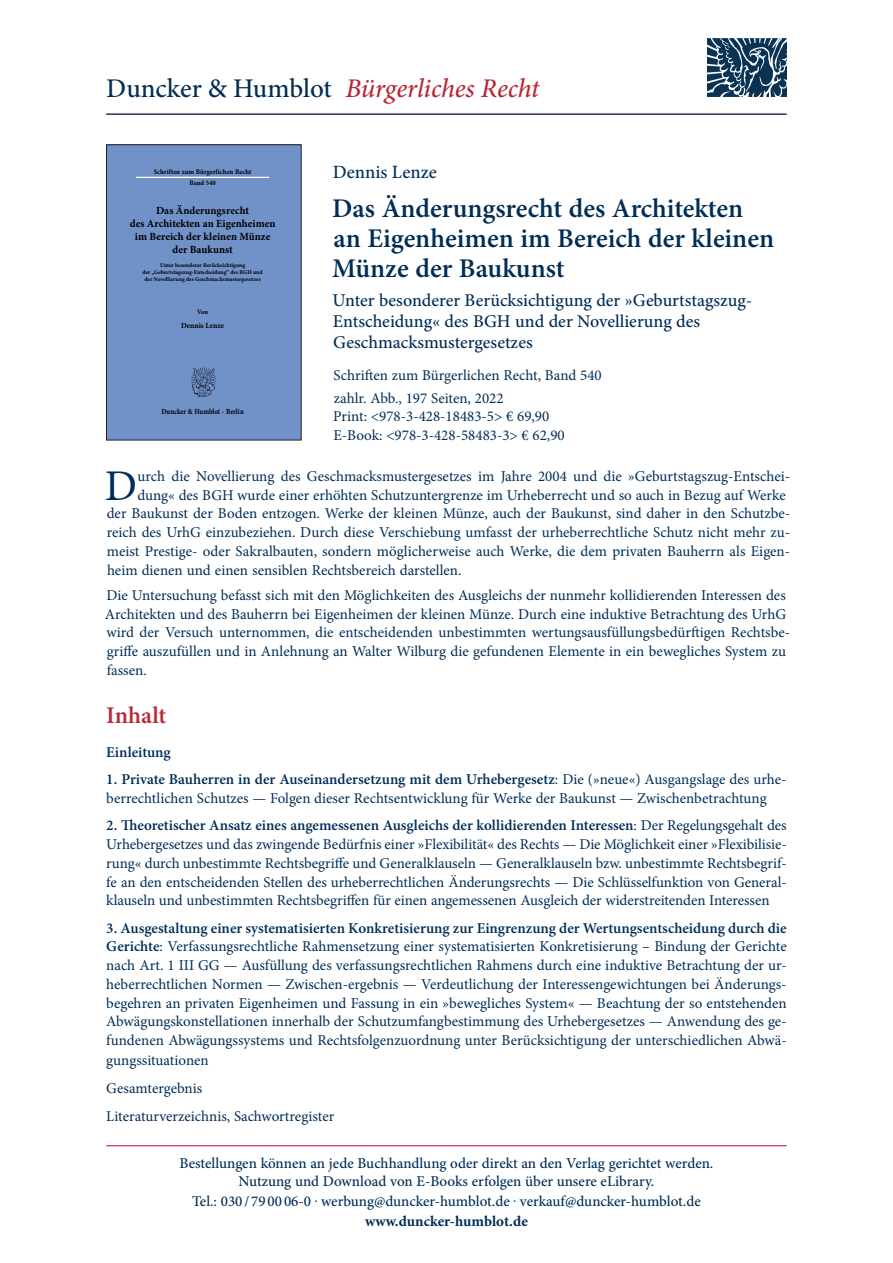
<style>
.page{position:relative;width:893px;height:1263px;background:#fff}
.page>*{position:absolute;margin:0;border:0;box-sizing:border-box;transform-origin:0 0}
.t1{font:43.8px "Minion Pro";color:#002d56}
.t2{font:600 27px/30px "Minion Pro";letter-spacing:-.005em;color:#002d56}
.t3{font:italic 500 27px "Minion Pro";letter-spacing:-.005em;color:#b72837}
.t4{font:600 24px "Minion Pro";color:#b72837}
.t5{font:500 18.75px "Minion Pro";color:#002d56}
.t6{font:500 18px/21px "Minion Pro";color:#002d56}
.t7{font:15px/18.8px "Minion Pro";color:#002d56}
.t8{font:500 15px/18px "Minion Pro";color:#002d56;text-align:center}
.t9{font:700 15px "Minion Pro";color:#002d56}
.t10{font:600 15px "Minion Pro";color:#002d56}
.t11{font:700 10.95px/12.9px "Minion Pro";letter-spacing:.005em;color:#000001;text-align:center}
.t12{font:700 7.8px "Minion Pro";color:#000001;scale:.86 1}
.t13{font:700 7.8px "Minion Pro";color:#000001}
.t14{font:700 7.05px "Minion Pro";letter-spacing:.005em;color:#000001;scale:.96 1}
.t15{font:700 6.9px "Minion Pro";letter-spacing:.005em;color:#000001}
.t16{font:700 6.6px "Minion Pro";color:#000001}
.t17{font:700 5.85px/7.2px "Minion Pro";color:#000001;text-align:center}
.s1{font-style:normal;color:#002d56}
.s2{font-weight:600}
</style>
<div class="page">
<hr style="left:106px;top:1145px;width:681px;height:1px;background:#b72837">
<div style="left:106px;top:145px;width:195px;height:295px;background:#7192c9"></div>
<hr style="left:136px;top:177px;width:133px;height:1px;background:#fff">
<img style="left:191px;top:367px;width:25px;height:30px">
<div style="left:106px;top:145px;width:195px;height:295px;border:1px solid #231f20"></div>
<img style="left:707px;top:38px;width:79px;height:59px">
<hr style="left:106px;top:114px;width:681px;height:1px;background:#002d56">
<h2 class="t3" style="left:106px;top:70px;width:435px"><span class="s1">Duncker &amp; Humblot</span> Bürgerliches Recht</h2>
<p class="t14" style="left:154px;top:167px;width:104px">Schriften zum Bürgerlichen Recht</p>
<p class="t15" style="left:189px;top:178px;width:28px">Band 540</p>
<p class="t11" style="left:130px;top:204px;width:147px">Das Änderungsrecht<br>des Architekten an Eigenheimen im Bereich der kleinen Münze der Baukunst</p>
<p class="t17" style="left:143px;top:261px;width:121px">Unter besonderer Berücksichtigung<br>der „Geburtstagszug-Entscheidung“ des BGH und der Novellierung des Geschmacksmustergesetzes</p>
<p class="t16" style="left:197px;top:307px;width:13px">Von</p>
<p class="t13" style="left:181px;top:320px;width:45px">Dennis Lenze</p>
<p class="t12" style="left:161px;top:406px;width:97px">Duncker &amp; Humblot · Berlin</p>
<p class="t5" style="left:333px;top:160px;width:105px">Dennis Lenze</p>
<h2 class="t2" style="left:332px;top:193px;width:443px">Das Änderungsrecht des Architekten an Eigenheimen im Bereich der kleinen<br>Münze der Baukunst</h2>
<p class="t6" style="left:333px;top:290px;width:421px">Unter besonderer Berücksichtigung der »Geburtstagszug-<br>Entscheidung« des BGH und der Novellierung des<br>Geschmacksmustergesetzes</p>
<p class="t7" style="left:334px;top:364px;width:270px;line-height:23px">Schriften zum Bürgerlichen Recht, Band 540 zahlr. Abb., 197 Seiten, 2022</p>
<p class="t7" style="left:333px;top:407px;width:233px">Print: &lt;978-3-428-18483-5&gt; € 69,90<br>E-Book: &lt;978-3-428-58483-3&gt; € 62,90</p>
<h1 class="t1" style="left:105px;top:456px;width:34px">D</h1>
<p class="t7" style="left:138px;top:467px;width:654px">urch die Novellierung des Geschmacksmustergesetzes im Jahre 2004 und die »Geburtstagszug-Entschei-</p>
<p class="t7" style="left:137px;top:486px;width:650px">dung« des BGH wurde einer erhöhten Schutzuntergrenze im Urheberrecht und so auch in Bezug auf Werke</p>
<p class="t7" style="left:107px;top:504px;width:685px">der Baukunst der Boden entzogen. Werke der kleinen Münze, auch der Baukunst, sind daher in den Schutzbe-</p>
<p class="t7" style="left:107px;top:523px;width:685px">reich des UrhG einzubeziehen. Durch diese Verschiebung umfasst der urheberrechtliche Schutz nicht mehr zu-</p>
<p class="t7" style="left:107px;top:542px;width:685px">meist Prestige- oder Sakralbauten, sondern möglicherweise auch Werke, die dem privaten Bauherrn als Eigen-</p>
<p class="t7" style="left:107px;top:561px;width:356px">heim dienen und einen sensiblen Rechtsbereich darstellen.</p>
<p class="t7" style="left:105px;top:586px;width:687px">Die Untersuchung befasst sich mit den Möglichkeiten des Ausgleichs der nunmehr kollidierenden Interessen des Architekten und des Bauherrn bei Eigenheimen der kleinen Münze. Durch eine induktive Betrachtung des UrhG wird der Versuch unternommen, die entscheidenden unbestimmten wertungsausfüllungsbedürftigen Rechtsbe&shy;griffe auszufüllen und in Anlehnung an Walter Wilburg die gefundenen Elemente in ein bewegliches System zu fassen.</p>
<h3 class="t4" style="left:106px;top:699px;width:62px">Inhalt</h3>
<p class="t10" style="left:106px;top:742px;width:66px">Einleitung</p>
<p class="t7" style="left:106px;top:770px;width:682px"><span class="s2">1. Private Bauherren in der Auseinandersetzung mit dem Urhebergesetz</span>: Die (»neue«) Ausgangslage des urhe&shy;berrechtlichen Schutzes — Folgen dieser Rechtsentwicklung für Werke der Baukunst — Zwischenbetrachtung</p>
<p class="t7" style="left:106px;top:816px;width:682px;text-align:justify"><span class="s2">2. Theoretischer Ansatz eines angemessenen Ausgleichs der kollidierenden Interessen</span>: Der Regelungsgehalt des Urhebergesetzes und das zwingende Bedürfnis einer »Flexibilität« des Rechts — Die Möglichkeit einer »Flexibilisie&shy;rung« durch unbestimmte Rechtsbegriffe und Generalklauseln — Generalklauseln bzw. unbestimmte Rechtsbegrif&shy;fe an den entscheidenden Stellen des urheberrechtlichen Änderungsrechts — Die Schlüsselfunktion von General&shy;klauseln und unbestimmten Rechtsbegriffen für einen angemessenen Ausgleich der widerstreitenden Interessen</p>
<p class="t7" style="left:106px;top:918px;width:682px;text-align:justify"><span class="s2">3. Ausgestaltung einer systematisierten Konkretisierung zur Eingrenzung der Wertungsentscheidung durch die Gerichte</span>: Verfassungsrechtliche Rahmensetzung einer systematisierten Konkretisierung – Bindung der Gerichte nach Art. 1 III GG — Ausfüllung des verfassungsrechtlichen Rahmens durch eine induktive Betrachtung der ur&shy;heberrechtlichen Normen — Zwischen-ergebnis — Verdeutlichung der Interessengewichtungen bei Änderungs&shy;begehren an privaten Eigenheimen und Fassung in ein »bewegliches System« — Beachtung der so entstehenden Abwägungskonstellationen innerhalb der Schutzumfangbestimmung des Urhebergesetzes — Anwendung des ge&shy;fundenen Abwägungssystems und Rechtsfolgenzuordnung unter Berücksichtigung der unterschiedlichen Abwä-</p>
<p class="t7" style="left:106px;top:1047px;width:104px;line-height:27.3px">gungssituationen<br>Gesamtergebnis</p>
<p class="t7" style="left:106px;top:1107px;width:229px">Literaturverzeichnis, Sachwortregister</p>
<p class="t8" style="left:179px;top:1154px;width:535px">Bestellungen können an jede Buchhandlung oder direkt an den Verlag gerichtet werden.<br>Nutzung und Download von E-Books erfolgen über unsere eLibrary.</p>
<p class="t8" style="left:192px;top:1192px;width:510px">Tel.: 030 / 79 00 06-0 . werbung@duncker-humblot.de . verkauf@duncker-humblot.de</p>
<p class="t9" style="left:365px;top:1210px;width:164px">www.duncker-humblot.de</p>
</div>
